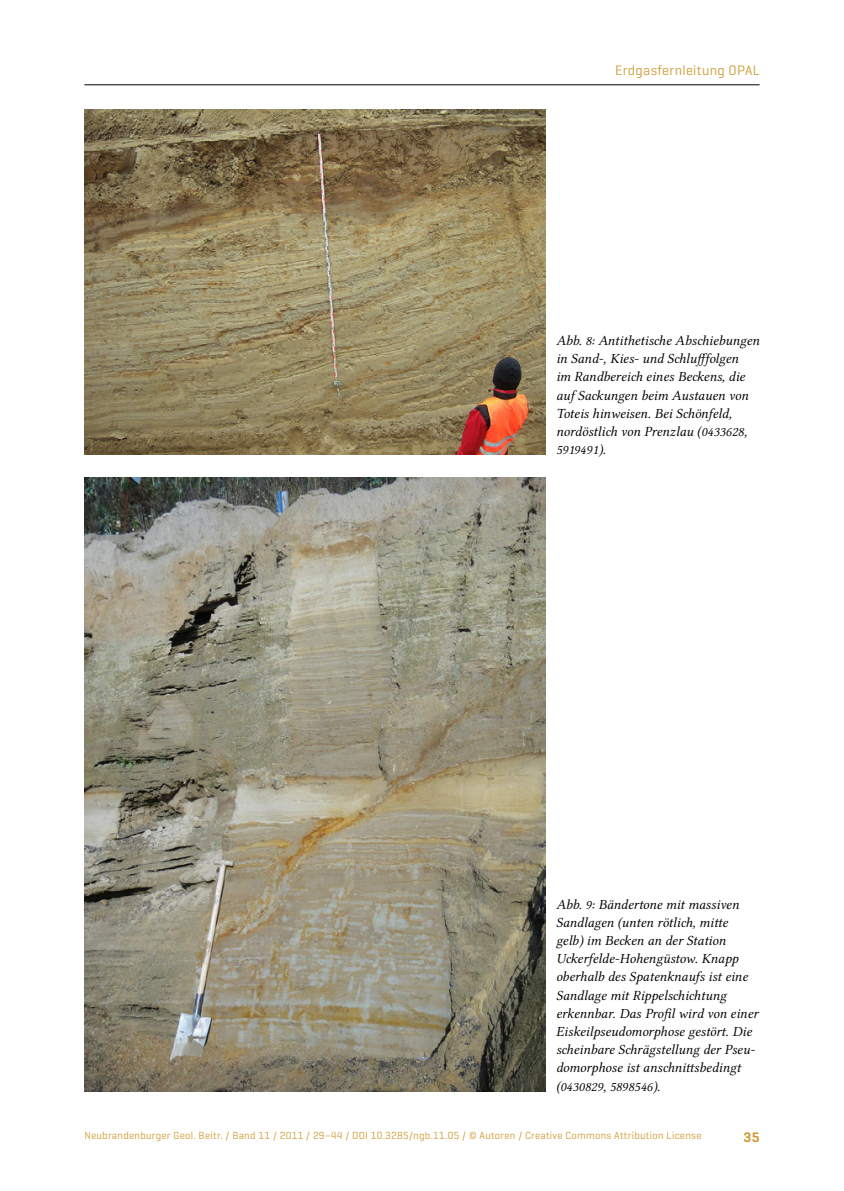
<style>
.page{position:relative;width:844px;height:1191px;background:#fff}
.page>*{position:absolute;margin:0;border:0;box-sizing:border-box;transform-origin:0 0}
.t1{font:14px/18.2px "Lin Libertine OI";color:#000}
.t2{font:14px "Geogrotesque";letter-spacing:.025em;color:#cf9d36}
.t3{font:600 14px "Geogrotesque";color:#cf9d36}
.t4{font:10.5px "Geogrotesque";letter-spacing:.025em;color:#cf9d36}
</style>
<div class="page">
<hr style="left:84px;top:84px;width:675px;height:1px;background:#000">
<img style="left:84px;top:109px;width:461px;height:345px">
<img style="left:84px;top:477px;width:461px;height:614px">
<p class="t2" style="left:615px;top:61px;width:146px">Erdgasfernleitung OPAL</p>
<p class="t1" style="left:556px;top:332px;width:205px">Abb. 8: Antithetische Abschiebungen in Sand-, Kies- und Schlufffolgen<br>im Randbereich eines Beckens, die auf Sackungen beim Austauen von<br>Toteis hinweisen. Bei Schönfeld, nordöstlich von Prenzlau (0433628,<br>5919491).</p>
<p class="t1" style="left:556px;top:895px;width:204px">Abb. 9: Bändertone mit massiven Sandlagen (unten rötlich, mitte<br>gelb) im Becken an der Station Uckerfelde-Hohengüstow. Knapp oberhalb des Spatenknaufs ist eine Sandlage mit Rippelschichtung erkennbar. Das Profil wird von einer Eiskeilpseudomorphose gestört. Die scheinbare Schrägstellung der Pseu&shy;domorphose ist anschnittsbedingt (0430829, 5898546).</p>
<p class="t4" style="left:84px;top:1129px;width:618px">Neubrandenburger Geol. Beitr. / Band 11 / 2011 / 29–44 / DOI 10.3285/ngb.11.05 / © Autoren / Creative Commons Attribution License</p>
<p class="t3" style="left:743px;top:1128px;width:18px">35</p>
</div>
